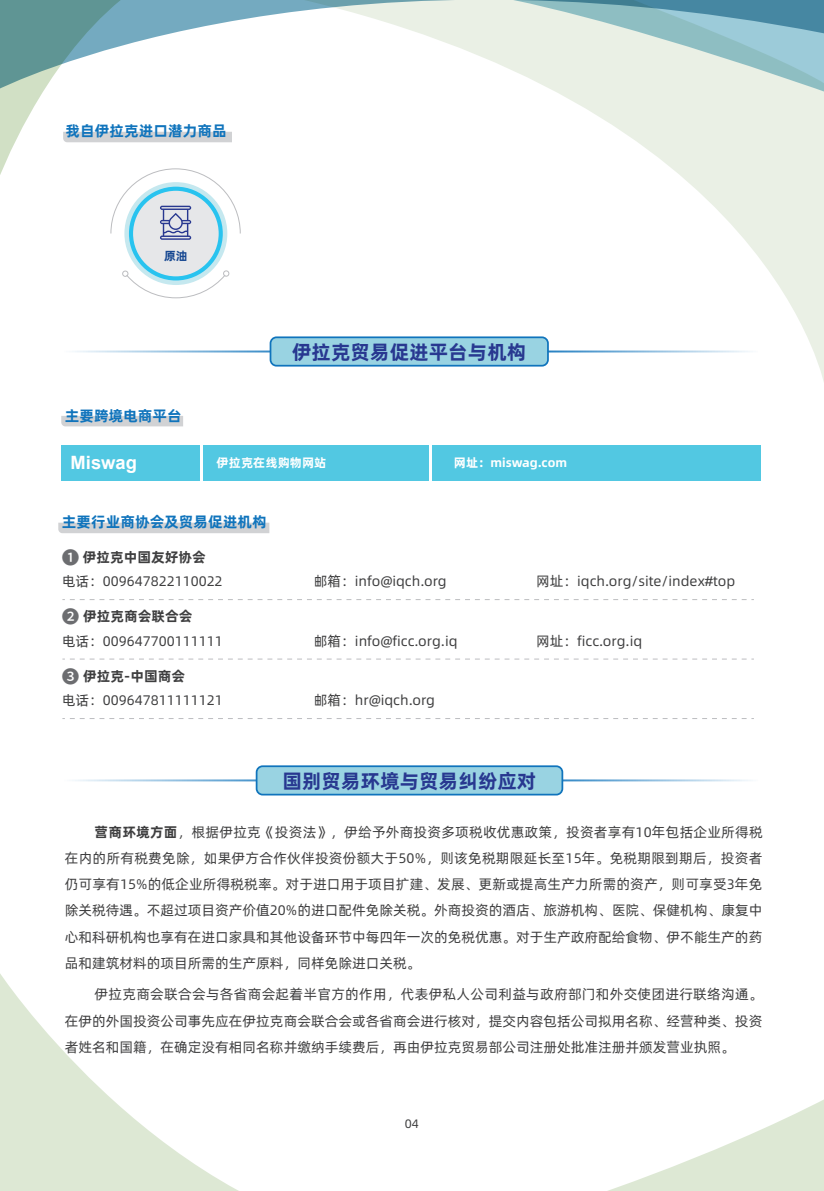
<style>
.page{position:relative;width:824px;height:1191px;background:#fff}
.page>*{position:absolute;margin:0;border:0;box-sizing:border-box;transform-origin:0 0}
.t1{font:700 19.78px "Alibaba Pu Hui Ti";color:#283890}
.t2{font:700 18.38px "Arial";color:#fff}
.t3{font:700 14.88px "Alibaba Pu Hui Ti";color:#1074bc}
.t4{font:13.83px/26.2px "Alibaba Pu Hui Ti";color:#3e3e3f}
.t5{font:700 12.42px "Alibaba Pu Hui Ti";color:#fff}
.t6{font:12.25px "Alibaba Pu Hui Ti";color:#3e3e3f}
.t7{font:700 11.9px "Alibaba Pu Hui Ti";color:#184992}
.s1{font-family:"Source Han Sans CN";font-weight:500;font-size:17.5px;color:#6c6d70}
.s2{font-weight:700}
</style>
<div class="page">
<svg style="left:275px;top:92px;width:548px;height:286px"></svg>
<svg style="left:551px;top:89px;width:272px;height:3px"></svg>
<svg style="left:241px;top:0;width:582px;height:89px"></svg>
<svg style="left:0;top:974px;width:823px;height:217px"></svg>
<hr style="left:60px;top:350px;width:698px;height:2px;background:#fff">
<div style="left:270px;top:337px;width:278px;height:29px;background:#99d3e2;border-radius:6px"></div>
<div style="left:269px;top:336px;width:279px;height:30px;border:2px solid #1074bc;border-radius:6px"></div>
<svg style="left:61px;top:416px;width:122px;height:10px"></svg>
<div style="left:203px;top:445px;width:225px;height:35px;background:#52c8e2"></div>
<div style="left:432px;top:445px;width:328px;height:35px;background:#52c8e2"></div>
<div style="left:61px;top:445px;width:138px;height:35px;background:#52c8e2"></div>
<svg style="left:58px;top:522px;width:211px;height:11px;background:#d3d4d6"></svg>
<div style="left:256px;top:766px;width:306px;height:28px;background:#99d3e2;border-radius:6px"></div>
<div style="left:256px;top:765px;width:307px;height:30px;border:2px solid #1074bc;border-radius:6px"></div>
<svg style="left:62px;top:599px;width:691px;height:1px"></svg>
<svg style="left:62px;top:658px;width:691px;height:1px"></svg>
<svg style="left:62px;top:718px;width:691px;height:1px"></svg>
<svg style="left:122px;top:271px;width:102px;height:28px"></svg>
<div style="left:223px;top:270px;width:6px;height:7px;border:1px solid #bcbdc0;border-radius:50%"></div>
<svg style="left:124px;top:182px;width:103px;height:103px"></svg>
<svg style="left:129px;top:187px;width:94px;height:93px"></svg>
<div style="left:133px;top:191px;width:86px;height:85px;background:#e6e7e9;border-radius:50%"></div>
<svg style="left:0;top:0;width:241px;height:240px"></svg>
<p class="t3" style="left:66px;top:119px;width:163px">我自伊拉克进口潜力商品</p>
<p class="t7" style="left:164px;top:246px;width:25px">原油</p>
<h1 class="t1" style="left:292px;top:336px;width:236px">伊拉克贸易促进平台与机构</h1>
<p class="t3" style="left:65px;top:404px;width:119px">主要跨境电商平台</p>
<h2 class="t2" style="left:71px;top:450px;width:68px">Miswag</h2>
<p class="t5" style="left:216px;top:453px;width:111px">伊拉克在线购物网站</p>
<p class="t5" style="left:454px;top:453px;width:115px">网址：miswag.com</p>
<p class="t3" style="left:62px;top:510px;width:207px">主要行业商协会及贸易促进机构</p>
<p class="t4" style="left:62px;top:544px;width:162px;line-height:24.5px"><span class="s1">❶</span> <span class="s2">伊拉克中国友好协会</span>电话：009647822110022</p>
<p class="t4" style="left:62px;top:603px;width:162px;line-height:24.5px"><span class="s1">❷</span> <span class="s2">伊拉克商会联合会<br></span>电话：009647700111111</p>
<p class="t4" style="left:62px;top:663px;width:162px;line-height:24.5px"><span class="s1">❸</span> <span class="s2">伊拉克-中国商会<br></span>电话：009647811111121</p>
<p class="t4" style="left:314px;top:567px;width:134px">邮箱：info@iqch.org</p>
<p class="t4" style="left:536px;top:567px;width:201px">网址：iqch.org/site/index#top</p>
<p class="t4" style="left:314px;top:627px;width:145px">邮箱：info@ficc.org.iq</p>
<p class="t4" style="left:536px;top:627px;width:108px">网址：ficc.org.iq</p>
<p class="t4" style="left:314px;top:686px;width:123px">邮箱：hr@iqch.org</p>
<h1 class="t1" style="left:282px;top:765px;width:255px">国别贸易环境与贸易纠纷应对</h1>
<p class="t4" style="left:65px;top:817px;width:699px;text-align:justify;text-indent:30px"><span class="s2">营商环境方面</span>，根据伊拉克《投资法》，伊给予外商投资多项税收优惠政策，投资者享有10年包括企业所得税在内的所有税费免除，如果伊方合作伙伴投资份额大于50%，则该免税期限延长至15年。免税期限到期后，投资者仍可享有15%的低企业所得税税率。对于进口用于项目扩建、发展、更新或提高生产力所需的资产，则可享受3年免除关税待遇。不超过项目资产价值20%的进口配件免除关税。外商投资的酒店、旅游机构、医院、保健机构、康复中心和科研机构也享有在进口家具和其他设备环节中每四年一次的免税优惠。对于生产政府配给食物、伊不能生产的药品和建筑材料的项目所需的生产原料，同样免除进口关税。</p>
<p class="t4" style="left:65px;top:980px;width:699px;text-align:justify;text-indent:30px">伊拉克商会联合会与各省商会起着半官方的作用，代表伊私人公司利益与政府部门和外交使团进行联络沟通。在伊的外国投资公司事先应在伊拉克商会联合会或各省商会进行核对，提交内容包括公司拟用名称、经营种类、投资者姓名和国籍，在确定没有相同名称并缴纳手续费后，再由伊拉克贸易部公司注册处批准注册并颁发营业执照。</p>
<p class="t6" style="left:405px;top:1114px;width:16px">04</p>
</div>
